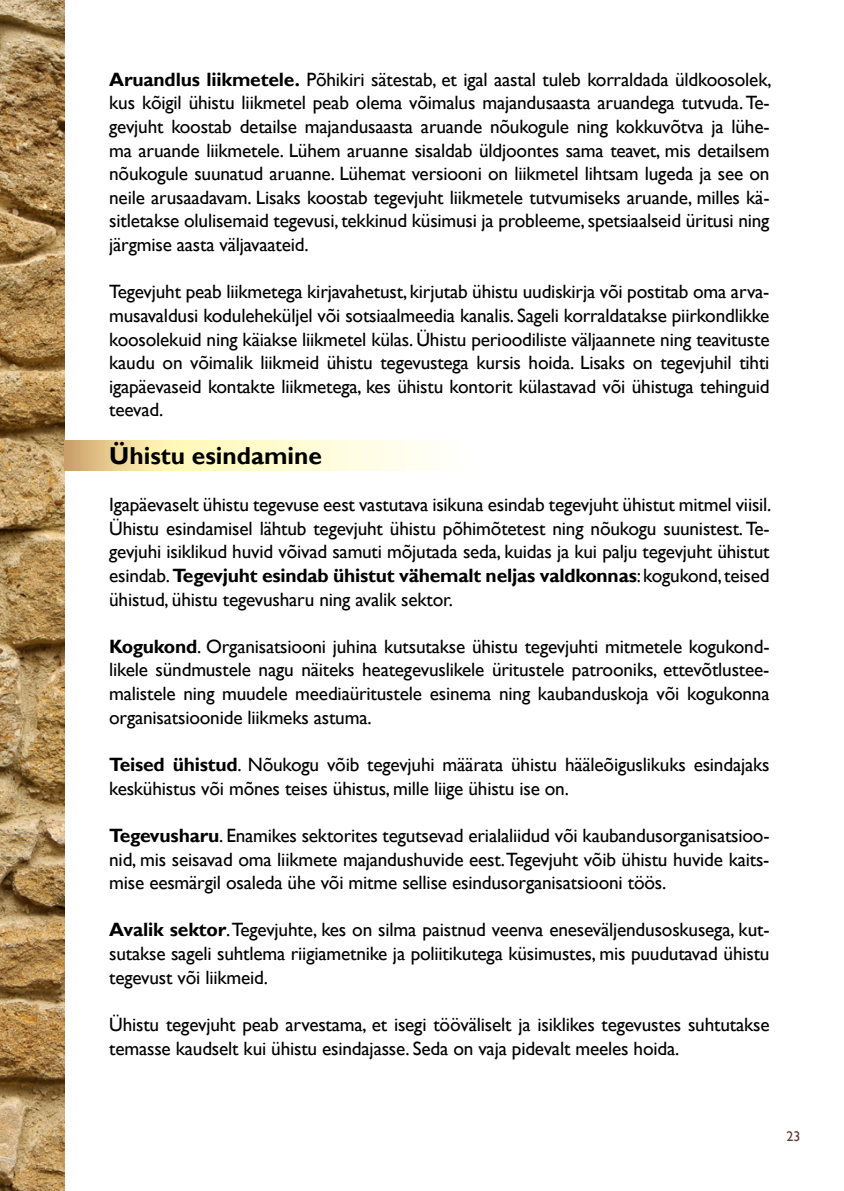
<style>
.page{position:relative;width:844px;height:1191px;background:#fff}
.page>*{position:absolute;margin:0;border:0;box-sizing:border-box;transform-origin:0 0}
.t1{font:700 24.5px "Gill Sans";color:#000}
.t2{font:19.25px/23.6px "Gill Sans";letter-spacing:-.01em;color:#000;text-align:justify}
.t3{font:14px "Gill Sans";color:#623831}
.s1{font-weight:700}
</style>
<div class="page">
<img style="left:0;top:0;width:64px;height:1191px">
<svg style="left:64px;top:440px;width:368px;height:30px;background:#f8eec2"></svg>
<p class="t2" style="left:109px;top:68px;width:663px"><span class="s1">Aruandlus liikmetele.</span> Põhikiri sätestab, et igal aastal tuleb korraldada üldkoosolek, kus kõigil ühistu liikmetel peab olema võimalus majandusaasta aruandega tutvuda. Te&shy;gevjuht koostab detailse majandusaasta aruande nõukogule ning kokkuvõtva ja lühe&shy;ma aruande liikmetele. Lühem aruanne sisaldab üldjoontes sama teavet, mis detailsem nõukogule suunatud aruanne. Lühemat versiooni on liikmetel lihtsam lugeda ja see on neile arusaadavam. Lisaks koostab tegevjuht liikmetele tutvumiseks aruande, milles kä&shy;sitletakse olulisemaid tegevusi, tekkinud küsimusi ja probleeme, spetsiaalseid üritusi ning järgmise aasta väljavaateid.</p>
<p class="t2" style="left:109px;top:280px;width:661px">Tegevjuht peab liikmetega kirjavahetust, kirjutab ühistu uudiskirja või postitab oma arva&shy;musavaldusi koduleheküljel või sotsiaalmeedia kanalis. Sageli korraldatakse piirkondlikke koosolekuid ning käiakse liikmetel külas. Ühistu perioodiliste väljaannete ning teavituste kaudu on võimalik liikmeid ühistu tegevustega kursis hoida. Lisaks on tegevjuhil tihti igapäevaseid kontakte liikmetega, kes ühistu kontorit külastavad või ühistuga tehinguid teevad.</p>
<p class="t1" style="left:109px;top:441px;width:214px">Ühistu esindamine</p>
<p class="t2" style="left:109px;top:493px;width:663px">Igapäevaselt ühistu tegevuse eest vastutava isikuna esindab tegevjuht ühistut mitmel viisil.<br>Ühistu esindamisel lähtub tegevjuht ühistu põhimõtetest ning nõukogu suunistest. Te&shy;gevjuhi isiklikud huvid võivad samuti mõjutada seda, kuidas ja kui palju tegevjuht ühistut esindab. <span class="s1">Tegevjuht esindab ühistut vähemalt neljas valdkonnas</span>: kogukond, teised ühistud, ühistu tegevusharu ning avalik sektor.</p>
<p class="t2" style="left:109px;top:635px;width:661px"><span class="s1">Kogukond</span>. Organisatsiooni juhina kutsutakse ühistu tegevjuhti mitmetele kogukond&shy;likele sündmustele nagu näiteks heategevuslikele üritustele patrooniks, ettevõtlustee&shy;malistele ning muudele meediaüritustele esinema ning kaubanduskoja või kogukonna organisatsioonide liikmeks astuma.</p>
<p class="t2" style="left:109px;top:753px;width:661px"><span class="s1">Teised ühistud</span>. Nõukogu võib tegevjuhi määrata ühistu hääleõiguslikuks esindajaks keskühistus või mõnes teises ühistus, mille liige ühistu ise on.</p>
<p class="t2" style="left:109px;top:824px;width:661px"><span class="s1">Tegevusharu</span>. Enamikes sektorites tegutsevad erialaliidud või kaubandusorganisatsioo&shy;nid, mis seisavad oma liikmete majandushuvide eest. Tegevjuht võib ühistu huvide kaits&shy;mise eesmärgil osaleda ühe või mitme sellise esindusorganisatsiooni töös.</p>
<p class="t2" style="left:109px;top:918px;width:661px"><span class="s1">Avalik sektor</span>. Tegevjuhte, kes on silma paistnud veenva eneseväljendusoskusega, kut&shy;sutakse sageli suhtlema riigiametnike ja poliitikutega küsimustes, mis puudutavad ühistu tegevust või liikmeid.</p>
<p class="t2" style="left:109px;top:1013px;width:661px">Ühistu tegevjuht peab arvestama, et isegi tööväliselt ja isiklikes tegevustes suhtutakse temasse kaudselt kui ühistu esindajasse. Seda on vaja pidevalt meeles hoida.</p>
<p class="t3" style="left:786px;top:1128px;width:15px">23</p>
</div>
